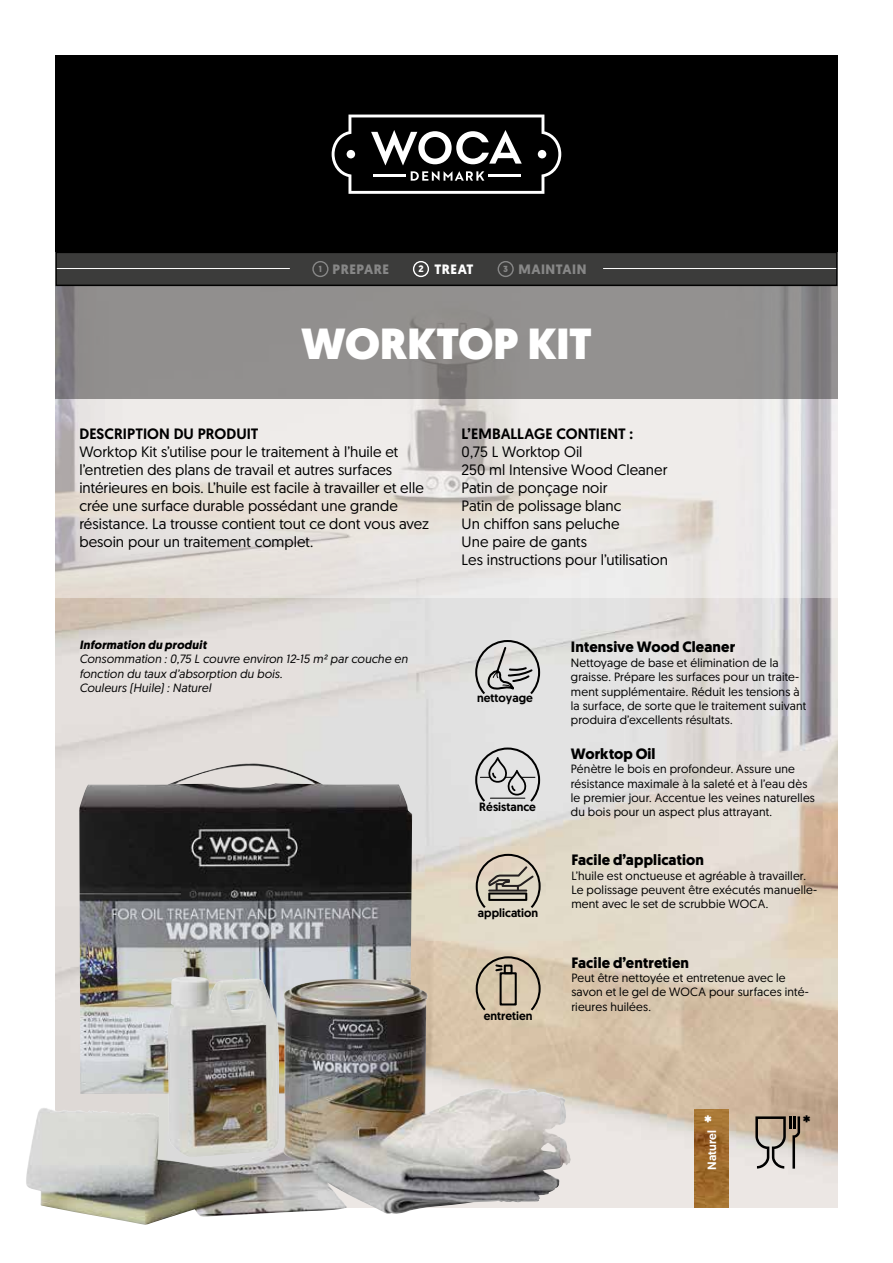
<style>
.page{position:relative;width:893px;height:1263px;background:#fff}
.page>*{position:absolute;margin:0;border:0;box-sizing:border-box;transform-origin:0 0}
.t1{font:900 43.5px "Geomanist";letter-spacing:-.01em;color:#fff}
.t2{font:500 19.5px "Geomanist";color:#fff}
.t3{font:500 19.5px "Geomanist";color:#000}
.t4{font:15px/18px "Geomanist";letter-spacing:.005em;color:#000}
.t5{font:700 15px "Geomanist";letter-spacing:.01em;color:#000}
.t6{font:500 15px "Geomanist";letter-spacing:.005em;color:#000}
.t7{font:700 13.5px "Geomanist";letter-spacing:.04em;color:#878787}
.t8{font:700 13.5px "Geomanist";letter-spacing:.04em;color:#fff}
.t9{font:12px/14.4px "Geomanist";letter-spacing:.015em;color:#000}
.t10{font:italic 12px/14.4px "Geomanist";letter-spacing:.01em;color:#000}
.t11{font:500 12px "Geomanist";color:#000}
.t12{font:italic 700 12px "Geomanist";letter-spacing:.015em;color:#000}
.t13{font:500 12px "Geomanist";color:#fff}
.s1{font-size:8.85px}
.s2{font-size:9.45px}
</style>
<div class="page">
<img style="left:55px;top:597px;width:783px;height:611px">
<div style="left:55px;top:55px;width:783px;height:197px;background:#000"></div>
<svg style="left:332px;top:115px;width:229px;height:79px"></svg>
<svg style="left:55px;top:286px;width:783px;height:113px;background:#8f8d8c"></svg>
<svg style="left:476px;top:854px;width:65px;height:54px;background:#b1a99a"></svg>
<svg style="left:475px;top:747px;width:65px;height:55px;background:#bcbcbc"></svg>
<svg style="left:475px;top:640px;width:65px;height:54px;background:#b8b8b7"></svg>
<svg style="left:55px;top:399px;width:783px;height:198px;background:#e5e1de"></svg>
<div style="left:56px;top:252px;width:781px;height:33px;background:#3c3c3b"></div>
<hr style="left:56px;top:268px;width:234px;height:1px;background:#fff">
<hr style="left:603px;top:268px;width:234px;height:1px;background:#fff">
<div style="left:312px;top:261px;width:16px;height:16px;border:1px solid #878787;border-radius:50%"></div>
<div style="left:413px;top:261px;width:16px;height:16px;border:1px solid #fff;border-radius:50%"></div>
<div style="left:498px;top:261px;width:16px;height:16px;border:1px solid #878787;border-radius:50%"></div>
<div style="left:55px;top:252px;width:783px;height:34px;border:2px solid #000"></div>
<img style="left:79px;top:763px;width:333px;height:331px">
<img style="left:64px;top:976px;width:285px;height:190px">
<svg style="left:476px;top:956px;width:65px;height:54px;background:#b6a892"></svg>
<svg style="left:755px;top:1116px;width:45px;height:52px;background:#a0978d"></svg>
<img style="left:695px;top:1110px;width:34px;height:98px">
<p class="t7" style="left:319px;top:260px;width:72px"><span class="s1">1</span> PREPARE</p>
<p class="t8" style="left:418px;top:260px;width:57px"><span class="s2">2</span> TREAT</p>
<p class="t7" style="left:503px;top:260px;width:85px"><span class="s1">3</span> MAINTAIN</p>
<h1 class="t1" style="left:301px;top:314px;width:292px">WORKTOP KIT</h1>
<p class="t6" style="left:79px;top:424px;width:181px">DESCRIPTION DU PRODUIT</p>
<p class="t4" style="left:79px;top:442px;width:351px">Worktop Kit s’utilise pour le traitement à l’huile et l’entretien des plans de travail et autres surfaces intérieures en bois. L’huile est facile à travailler et elle crée une surface durable possédant une grande résistance. La trousse contient tout ce dont vous avez besoin pour un traitement complet.</p>
<p class="t12" style="left:79px;top:637px;width:129px">Information du produit</p>
<p class="t10" style="left:79px;top:652px;width:330px">Consommation : 0,75 L couvre environ 12-15 m² par couche en fonction du taux d’absorption du bois.<br>Couleurs (Huile) : Naturel</p>
<p class="t6" style="left:462px;top:424px;width:173px">L’EMBALLAGE CONTIENT :</p>
<p class="t4" style="left:462px;top:442px;width:208px">0,75 L Worktop Oil<br>250 ml Intensive Wood Cleaner<br>Patin de ponçage noir<br>Patin de polissage blanc<br>Un chiffon sans peluche<br>Une paire de gants<br>Les instructions pour l’utilisation</p>
<p class="t11" style="left:477px;top:690px;width:57px">nettoyage</p>
<p class="t11" style="left:479px;top:799px;width:58px">Résistance</p>
<p class="t11" style="left:478px;top:905px;width:62px">application</p>
<p class="t11" style="left:484px;top:1008px;width:50px">entretien</p>
<p class="t5" style="left:571px;top:637px;width:166px">Intensive Wood Cleaner</p>
<p class="t9" style="left:571px;top:655px;width:237px">Nettoyage de base et élimination de la graisse. Prépare les surfaces pour un traite&shy;ment supplémentaire. Réduit les tensions à la surface, de sorte que le traitement suivant produira d’excellents résultats.</p>
<p class="t5" style="left:571px;top:743px;width:86px">Worktop Oil</p>
<p class="t9" style="left:571px;top:761px;width:246px">Pénètre le bois en profondeur. Assure une résistance maximale à la saleté et à l’eau dès le premier jour. Accentue les veines naturelles du bois pour un aspect plus attrayant.</p>
<p class="t5" style="left:571px;top:850px;width:134px">Facile d’application</p>
<p class="t9" style="left:571px;top:868px;width:247px">L’huile est onctueuse et agréable à travailler.<br>Le polissage peuvent être exécutés manuelle&shy;ment avec le set de scrubbie WOCA.</p>
<p class="t5" style="left:571px;top:952px;width:119px">Facile d’entretien</p>
<p class="t9" style="left:571px;top:970px;width:239px">Peut être nettoyée et entretenue avec le savon et le gel de WOCA pour surfaces inté&shy;rieures huilées.</p>
<h2 class="t2" style="left:704px;top:1109px;width:10px">*</h2>
<h2 class="t3" style="left:803px;top:1109px;width:10px">*</h2>
<p class="t13" style="left:704px;top:1169px;width:41px;rotate:-90deg">Naturel</p>
</div>
